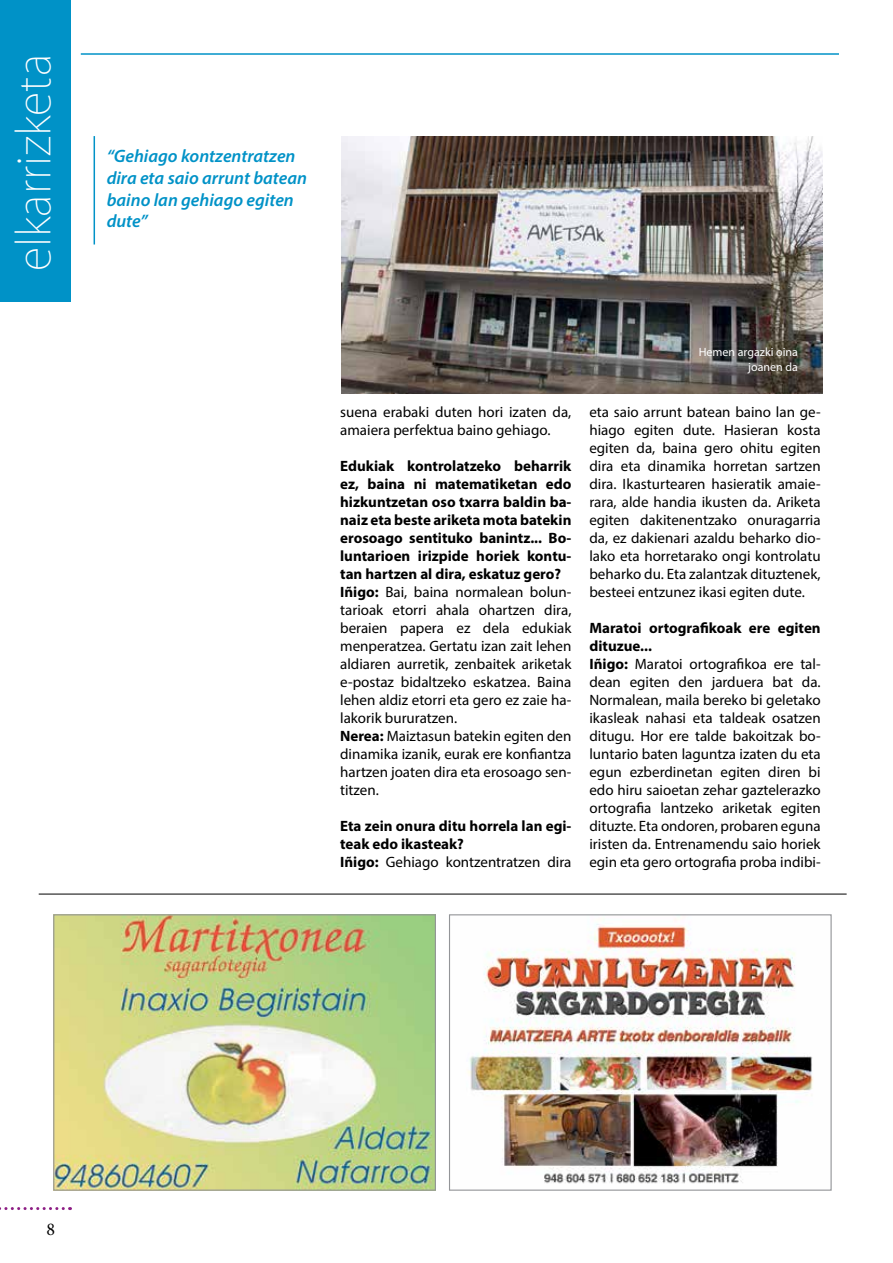
<style>
.page{position:relative;width:893px;height:1263px;background:#fff}
.page>*{position:absolute;margin:0;border:0;box-sizing:border-box;transform-origin:0 0}
.t1{font:200 45px "Koz Go Pr 6 N";color:#fff}
.t2{font:italic 600 18px/21.6px "Myriad Pro";color:#0092c7}
.t3{font:18px "Minion Pro";color:#000}
.t4{font:15px/18px "Myriad Pro";color:#000}
.t5{font:700 15px/18px "Myriad Pro";color:#000}
.t6{font:12px/14.4px "Myriad Pro";color:#fff;text-align:right}
.s1{font-weight:700}
.s2{font-weight:400}
</style>
<div class="page">
<svg style="left:0;top:1207px;width:63px;height:3px"></svg>
<div style="left:0;top:0;width:70px;height:302px;background:#0092c7"></div>
<hr style="left:81px;top:53px;width:758px;height:2px;background:#0092c7">
<hr style="left:94px;top:136px;width:1px;height:108px;background:#0092c7">
<hr style="left:39px;top:894px;width:808px;height:1px;background:#000">
<img style="left:55px;top:916px;width:379px;height:273px">
<div style="left:53px;top:914px;width:383px;height:277px;border:1px solid #939598"></div>
<img style="left:467px;top:924px;width:346px;height:260px">
<div style="left:449px;top:914px;width:383px;height:277px;border:1px solid #939598"></div>
<img style="left:342px;top:136px;width:480px;height:257px">
<h1 class="t1" style="left:9px;top:271px;width:219px;rotate:-90deg">elkarrizketa</h1>
<p class="t2" style="left:107px;top:145px;width:202px">“Gehiago kontzentratzen dira eta saio arrunt batean baino lan gehiago egiten dute”</p>
<p class="t4" style="left:340px;top:403px;width:233px">suena erabaki duten hori izaten da, amaiera perfektua baino gehiago.</p>
<p class="t4" style="left:340px;top:457px;width:233px"><span class="s1">Edukiak kontrolatzeko beharrik ez, baina ni matematiketan edo hizkuntzetan oso txarra baldin ba&shy;naiz eta beste ariketa mota batekin erosoago sentituko banintz... Bo&shy;luntarioen irizpide horiek kontu&shy;tan hartzen al dira, eskatuz gero?<br>Iñigo:</span> Bai, baina normalean bolun&shy;tarioak etorri ahala ohartzen dira, beraien papera ez dela edukiak menperatzea. Gertatu izan zait lehen aldiaren aurretik, zenbaitek ariketak e-postaz bidaltzeko eskatzea. Baina lehen aldiz etorri eta gero ez zaie ha&shy;lakorik bururatzen.<br><span class="s1">Nerea:</span> Maiztasun batekin egiten den dinamika izanik, eurak ere konfiantza hartzen joaten dira eta erosoago sen&shy;titzen.</p>
<p class="t5" style="left:340px;top:817px;width:233px">Eta zein onura ditu horrela lan egi&shy;teak edo ikasteak?<br>Iñigo: <span class="s2">Gehiago kontzentratzen dira</span></p>
<p class="t6" style="left:699px;top:345px;width:101px">Hemen argazki oina joanen da</p>
<p class="t4" style="left:589px;top:403px;width:233px;text-align:justify">eta saio arrunt batean baino lan ge&shy;hiago egiten dute. Hasieran kosta egiten da, baina gero ohitu egiten dira eta dinamika horretan sartzen dira. Ikasturtearen hasieratik amaie&shy;rara, alde handia ikusten da. Ariketa egiten dakitenentzako onuragarria da, ez dakienari azaldu beharko dio&shy;lako eta horretarako ongi kontrolatu beharko du. Eta zalantzak dituztenek, besteei entzunez ikasi egiten dute.</p>
<p class="t4" style="left:589px;top:619px;width:233px"><span class="s1">Maratoi ortografikoak ere egiten dituzue...<br>Iñigo:</span> Maratoi ortografikoa ere tal&shy;dean egiten den jarduera bat da.<br>Normalean, maila bereko bi geletako ikasleak nahasi eta taldeak osatzen ditugu. Hor ere talde bakoitzak bo&shy;luntario baten laguntza izaten du eta egun ezberdinetan egiten diren bi edo hiru saioetan zehar gaztelerazko ortografia lantzeko ariketak egiten dituzte. Eta ondoren, probaren eguna iristen da. Entrenamendu saio horiek egin eta gero ortografia proba indibi-</p>
<p class="t3" style="left:47px;top:1217px;width:10px">8</p>
</div>
